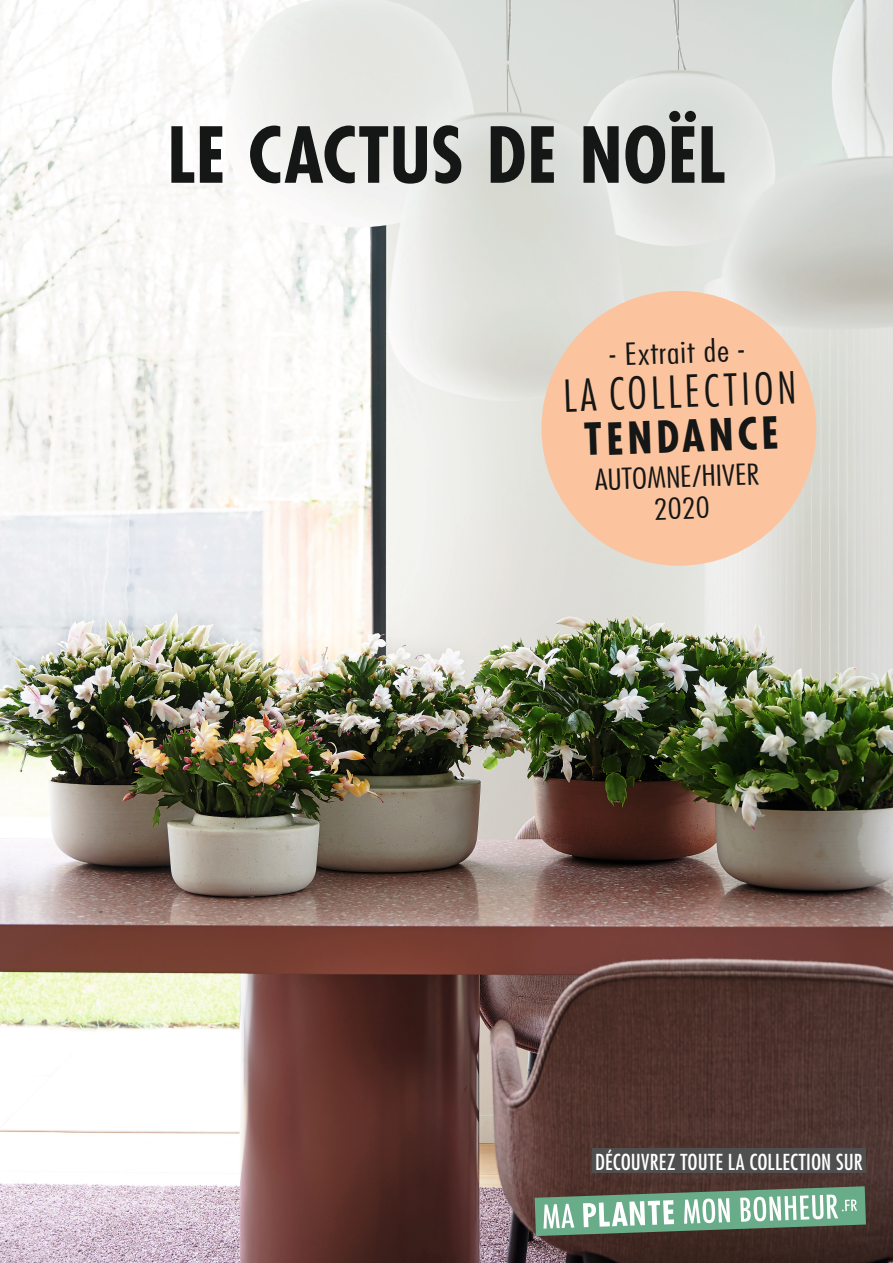
<style>
.page{position:relative;width:893px;height:1263px;background:#fff}
.page>*{position:absolute;margin:0;border:0;box-sizing:border-box;transform-origin:0 0}
.t1{font:700 condensed 75px "Futura Std";letter-spacing:.01em;color:#151616}
.t2{font:300 condensed 42.97px/44.4px "Futura Std";color:#151616;text-align:center}
.t3{font:300 condensed 29.62px "Futura Std";color:#151616;scale:1.19 1}
.t4{font:300 condensed 28.2px/31.5px "Futura Std";color:#151616;text-align:center;scale:1.19 1}
.t5{font:condensed 21.45px "Futura Std";letter-spacing:.01em;color:#fff}
.s1{font-weight:700}
.s2{font-family:"Helvetica";font-weight:400;font-stretch:normal;font-size:29.62px}
</style>
<div class="page">
<img style="left:0;top:0;width:893px;height:1263px">
<div style="left:592px;top:1149px;width:274px;height:24px;background:#4f4f4f"></div>
<svg style="left:535px;top:1186px;width:331px;height:50px"></svg>
<div style="left:541px;top:291px;width:275px;height:275px;background:#fbc49e;border-radius:50%"></div>
<p class="t1" style="left:167px;top:108px;width:560px">LE CACTUS DE NOËL</p>
<p class="t3" style="left:609px;top:337px;width:114px;rotate:-2deg">- Extrait de -</p>
<p class="t2" style="left:563px;top:374px;width:234px;rotate:-2deg">LA COLLECTION<br><span class="s1">TENDANCE</span></p>
<p class="t4" style="left:595px;top:464px;width:140px;rotate:-2deg">AUTOMNE<span class="s2">/</span>HIVER<br>2020</p>
<p class="t5" style="left:595px;top:1149px;width:269px">DÉCOUVREZ TOUTE LA COLLECTION SUR</p>
</div>
